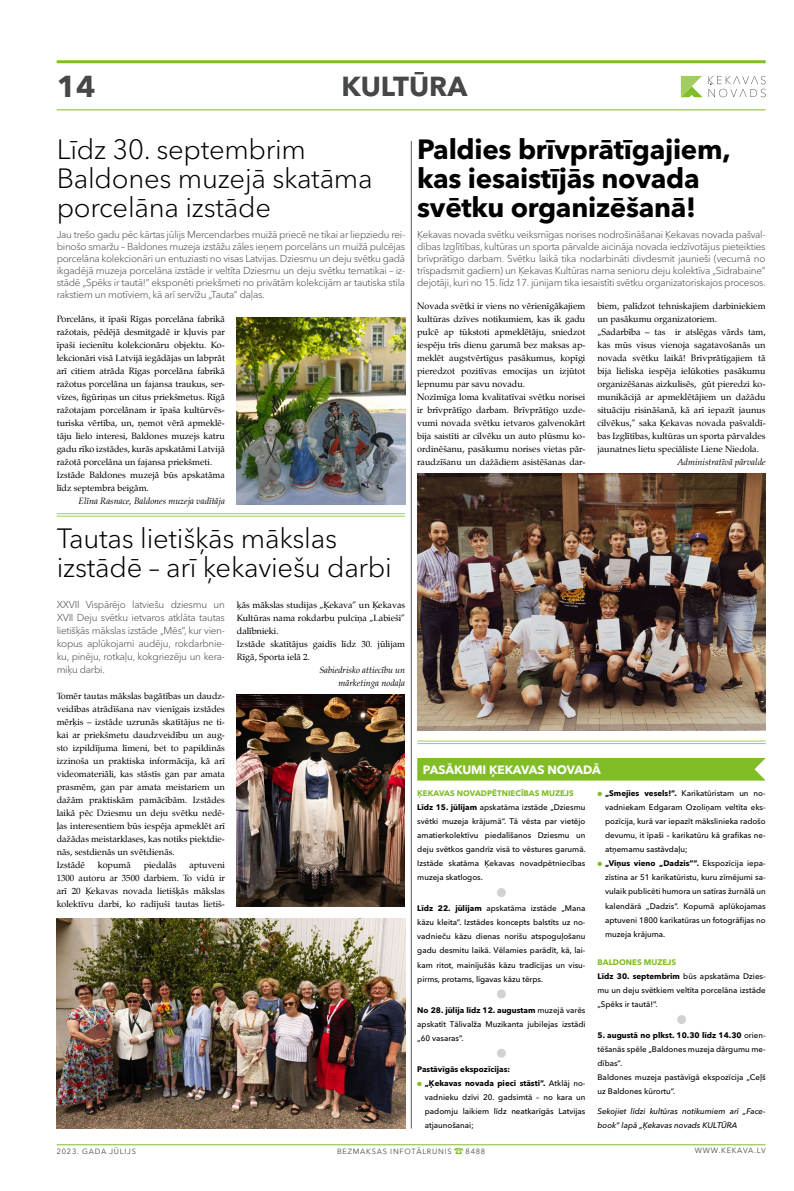
<style>
.page{position:relative;width:794px;height:1191px;background:#fff}
.page>*{position:absolute;margin:0;border:0;box-sizing:border-box;transform-origin:0 0}
.t1{font:700 30px "Avenir Next Cyr";color:#464749}
.t2{font:300 27.6px/29px "Avenir Next Cyr";letter-spacing:-.01em;color:#000}
.t3{font:700 27.6px/29px "Avenir Next Cyr";letter-spacing:-.01em;color:#000}
.t4{font:700 27.3px "Avenir Next Cyr";color:#464749}
.t5{font:14px "Dienbats";color:#81bd26}
.t6{font:700 12px "Avenir Next Cyr";letter-spacing:-.01em;color:#fff}
.t7{font:300 10px/12px "Avenir Next Cyr";letter-spacing:-.025em;color:#464749;text-align:justify}
.t8{font:9px/13px "Zapf Calligraphic 801 TL";color:#000}
.t9{font:italic 9px/13px "Zapf Calligraphic 801 TL";color:#000;text-align:right}
.t10{font:500 8px/14.1px "Avenir Next Cyr";color:#000}
.t11{font:700 8px "Avenir Next Cyr";color:#000}
.t12{font:italic 500 8px/14.1px "Avenir Next Cyr";color:#000}
.t13{font:700 8px "Avenir Next Cyr";color:#81bd26}
.t14{font:7.5px "Avenir Next Cyr";letter-spacing:.1em;color:#464749}
.s1{font-weight:700;color:#81bd26}
.s2{font-weight:700}
.s3{font-family:"Dienbats";font-weight:400;font-size:6px;color:#81bd26}
.s4{font-weight:500}
</style>
<div class="page">
<hr style="left:57px;top:1144px;width:708px;height:1px;background:#81bd26">
<hr style="left:57px;top:60px;width:708px;height:3px;background:#81bd26">
<hr style="left:57px;top:109px;width:708px;height:1px;background:#81bd26">
<svg style="left:681px;top:76px;width:21px;height:21px"></svg>
<svg style="left:708px;top:76px;width:57px;height:21px"></svg>
<svg style="left:497px;top:888px;width:9px;height:9px"></svg>
<svg style="left:497px;top:989px;width:9px;height:9px"></svg>
<svg style="left:497px;top:1048px;width:9px;height:9px"></svg>
<svg style="left:677px;top:1015px;width:9px;height:9px"></svg>
<div style="left:417px;top:758px;width:348px;height:22px;background:#81bd26"></div>
<hr style="left:417px;top:741px;width:348px;height:1px;background:#a2cd5f">
<hr style="left:417px;top:743px;width:348px;height:1px;background:#a2cd5f">
<hr style="left:57px;top:513px;width:348px;height:1px;background:#a2cd5f">
<hr style="left:57px;top:516px;width:348px;height:1px;background:#a2cd5f">
<img style="left:417px;top:474px;width:348px;height:257px">
<hr style="left:411px;top:141px;width:1px;height:987px;background:#5a5b5e">
<img style="left:237px;top:317px;width:168px;height:187px">
<img style="left:237px;top:694px;width:168px;height:212px">
<img style="left:57px;top:918px;width:348px;height:210px">
<h1 class="t1" style="left:57px;top:68px;width:40px">14</h1>
<h3 class="t4" style="left:341px;top:70px;width:123px">kultūra</h3>
<h2 class="t2" style="left:57px;top:135px;width:317px">Līdz 30. septembrim<br>Baldones muzejā skatāma porcelāna izstāde</h2>
<p class="t7" style="left:57px;top:228px;width:350px">Jau trešo gadu pēc kārtas jūlijs Mercendarbes muižā priecē ne tikai ar liepziedu rei&shy;binošo smaržu – Baldones muzeja izstāžu zāles ieņem porcelāns un muižā pulcējas porcelāna kolekcionāri un entuziasti no visas Latvijas. Dziesmu un deju svētku gadā ikgadējā muzeja porcelāna izstāde ir veltīta Dziesmu un deju svētku tematikai – iz&shy;stādē „Spēks ir tautā!” eksponēti priekšmeti no privātām kolekcijām ar tautiska stila rakstiem un motīviem, kā arī servīžu „Tauta” daļas.</p>
<p class="t8" style="left:57px;top:312px;width:170px">Porcelāns, it īpaši Rīgas porcelāna fabrikā ražotais, pēdējā desmitgadē ir kļuvis par īpaši iecienītu kolekcionāru objektu. Ko&shy;lekcionāri visā Latvijā iegādājas un labprāt arī citiem atrāda Rīgas porcelāna fabrikā ražotus porcelāna un fajansa traukus, ser&shy;vīzes, figūriņas un citus priekšmetus. Rīgā ražotajam porcelānam ir īpaša kultūrvēs&shy;turiska vērtība, un, ņemot vērā apmeklē&shy;tāju lielo interesi, Baldones muzejs katru gadu rīko izstādes, kurās apskatāmi Latvijā ražotā porcelāna un fajansa priekšmeti.<br>Izstāde Baldones muzejā būs apskatāma līdz septembra beigām.</p>
<p class="t9" style="left:79px;top:494px;width:148px">Elīna Rasnace, Baldones muzeja vadītāja</p>
<h2 class="t2" style="left:57px;top:523px;width:337px">Tautas lietišķās mākslas izstādē – arī ķekaviešu darbi</h2>
<p class="t7" style="left:57px;top:598px;width:170px;line-height:13px">XXVII Vispārējo latviešu dziesmu un XVII Deju svētku ietvaros atklāta tautas lietišķās mākslas izstāde „Mēs”, kur vien&shy;kopus aplūkojami audēju, rokdarbnie&shy;ku, pinēju, rotkaļu, kokgriezēju un kera&shy;miķu darbi.</p>
<p class="t8" style="left:57px;top:689px;width:170px">Tomēr tautas mākslas bagātības un daudz&shy;veidības atrādīšana nav vienīgais izstādes mērķis – izstāde uzrunās skatītājus ne ti&shy;kai ar priekšmetu daudzveidību un aug&shy;sto izpildījuma līmeni, bet to papildinās izzinoša un praktiska informācija, kā arī videomateriāli, kas stāstīs gan par amata prasmēm, gan par amata meistariem un dažām praktiskām pamācībām. Izstādes laikā pēc Dziesmu un deju svētku nedē&shy;ļas interesentiem būs iespēja apmeklēt arī dažādas meistarklases, kas notiks piektdie&shy;nās, sestdienās un svētdienās.<br>Izstādē</p>
<p class="t8" style="left:237px;top:598px;width:170px">ķās mākslas studijas „Ķekava” un Ķekavas<br>Kultūras nama rokdarbu pulciņa „Labieši” dalībnieki.<br>Izstāde skatītājus gaidīs līdz 30. jūlijam<br>Rīgā, Sporta ielā 2.</p>
<p class="t9" style="left:319px;top:663px;width:87px">Sabiedrisko attiecību un mārketinga nodaļa</p>
<p class="t8" style="left:98px;top:858px;width:34px">kopumā</p>
<p class="t8" style="left:144px;top:858px;width:34px">piedalās</p>
<p class="t8" style="left:57px;top:858px;width:170px;text-align:justify;text-indent:133px">aptuveni 1300 autoru ar 3500 darbiem. To vidū ir arī 20 Ķekavas novada lietišķās mākslas kolektīvu darbi, ko radījuši tautas lietiš-</p>
<h2 class="t3" style="left:417px;top:135px;width:315px">Paldies brīvprātīgajiem, kas iesaistījās novada svētku organizēšanā!</h2>
<p class="t7" style="left:417px;top:228px;width:350px">Ķekavas novada svētku veiksmīgas norises nodrošināšanai Ķekavas novada pašval&shy;dības Izglītības, kultūras un sporta pārvalde aicināja novada iedzīvotājus pieteikties brīvprātīgo darbam. Svētku laikā tika nodarbināti divdesmit jaunieši (vecumā no trīspadsmit gadiem) un Ķekavas Kultūras nama senioru deju kolektīva „Sidrabaine” dejotāji, kuri no 15. līdz 17. jūnijam tika iesaistīti svētku organizatoriskajos procesos.</p>
<p class="t8" style="left:417px;top:299px;width:170px">Novada svētki ir viens no vērienīgākajiem kultūras dzīves notikumiem, kas ik gadu pulcē ap tūkstoti apmeklētāju, sniedzot iespēju trīs dienu garumā bez maksas ap&shy;meklēt augstvērtīgus pasākumus, kopīgi pieredzot pozitīvas emocijas un izjūtot lepnumu par savu novadu.<br>Nozīmīga loma kvalitatīvai svētku norisei ir brīvprātīgo darbam. Brīvprātīgo uzde&shy;vumi novada svētku ietvaros galvenokārt bija saistīti ar cilvēku un auto plūsmu ko&shy;ordinēšanu, pasākumu norises vietas pār&shy;raudzīšanu un dažādiem asistēšanas dar-</p>
<p class="t8" style="left:597px;top:299px;width:170px">biem, palīdzot tehniskajiem darbiniekiem un pasākumu organizatoriem.<br>„Sadarbība – tas ir atslēgas vārds tam, kas mūs visus vienoja sagatavošanās un novada svētku laikā! Brīvprātīgajiem tā bija lieliska iespēja ielūkoties pasākumu organizēšanas aizkulisēs, gūt pieredzi ko&shy;munikācijā ar apmeklētājiem un dažādu situāciju risināšanā, kā arī iepazīt jaunus cilvēkus,” saka Ķekavas novada pašvaldī&shy;bas Izglītības, kultūras un sporta pārvaldes jaunatnes lietu speciāliste Liene Niedola.</p>
<p class="t9" style="left:677px;top:455px;width:90px">Administratīvā pārvalde</p>
<h3 class="t6" style="left:423px;top:762px;width:84px">Pasākumi Ķekavas</h3>
<h3 class="t6" style="left:547px;top:762px;width:29px">novad</h3>
<h3 class="t6" style="left:592px;top:762px;width:8px">ā</h3>
<p class="t13" style="left:417px;top:788px;width:132px">ĶEKAVAS NOVADPĒTNIECĪBAS MUZ</p>
<p class="t10" style="left:417px;top:785px;width:170px;text-indent:143px"><span class="s1">EJS </span><span class="s2">Līdz 15. jūlijam</span> apskatāma izstāde „Dziesmu svētki muzeja krājumā”. Tā vēsta par vietējo amatierkolektīvu piedalīšanos Dziesmu un deju svētkos gandrīz visā to vēstures garumā.<br>Izstāde skatāma Ķekavas novadpētniecības muzeja skatlogos.</p>
<p class="t10" style="left:417px;top:901px;width:170px;text-align:justify"><span class="s2">Līdz 22. jūlijam</span> apskatāma izstāde „Mana kāzu kleita”. I zstādes koncepts balstīts uz no&shy;vadnieču kāzu dienas norišu atspoguļošanu gadu desmitu laikā. Vēlamies parādīt, kā, lai&shy;kam ritot, mainījušās kāzu tradīcijas un visu&shy;pirms, protams, līgavas kāzu tērps.</p>
<p class="t10" style="left:417px;top:1002px;width:170px;text-align:justify"><span class="s2">No 28. jūlija līdz 12. augustam</span> muzejā varēs apskatīt Tālivalža M uzikanta jubilejas izstādi „60 vasaras”.</p>
<p class="t11" style="left:417px;top:1064px;width:94px">Pastāvīgās ekspozīcijas:</p>
<p class="t11" style="left:417px;top:1078px;width:170px"><span class="s3">5</span> „Ķekavas novada pieci stāsti”. <span class="s4">Atklāj no-</span></p>
<p class="t10" style="left:425px;top:1090px;width:162px">vadnieku dzīvi 20. gadsimtā – no kara un</p>
<p class="t10" style="left:425px;top:1104px;width:162px">padomju laikiem līdz neatkarīgās Latvijas</p>
<p class="t10" style="left:425px;top:1118px;width:50px">atjaunošanai;</p>
<p class="t10" style="left:597px;top:785px;width:170px"><span class="s3">5</span> <span class="s2">„Smejies vesels!”.</span> Karikatūristam un no-</p>
<p class="t10" style="left:605px;top:800px;width:162px">vadniekam Edgaram Ozoliņam veltīta eks-</p>
<p class="t10" style="left:605px;top:814px;width:162px">pozīcija, kurā var iepazīt mākslinieka radošo</p>
<p class="t10" style="left:605px;top:828px;width:162px">devumu, it īpaši – karikatūru kā grafikas ne-</p>
<p class="t10" style="left:605px;top:842px;width:84px">atņemamu sastāvdaļu;</p>
<p class="t11" style="left:597px;top:858px;width:170px"><span class="s3">5</span> „Viņus vieno „Dadzis””. <span class="s4">Ekspozīcija iepa-</span></p>
<p class="t10" style="left:605px;top:870px;width:162px">zīstina ar 51 karikatūristu, kuru zīmējumi sa-</p>
<p class="t10" style="left:605px;top:884px;width:162px">vulaik publicēti humora un satīras žurnālā un</p>
<p class="t10" style="left:605px;top:898px;width:162px">kalendārā „Dadzis”. Kopumā aplūkojamas</p>
<p class="t10" style="left:605px;top:912px;width:162px">aptuveni 1800 karikatūras un fotogrāfijas no</p>
<p class="t10" style="left:605px;top:926px;width:62px">muzeja krājuma.</p>
<p class="t13" style="left:597px;top:957px;width:54px">BALDONES MUZ</p>
<p class="t10" style="left:597px;top:955px;width:170px;text-indent:65px"><span class="s1">EJS<br></span><span class="s2">Līdz 30. septembrim</span> būs apskatāma Dzies&shy;mu un deju svētkiem veltīta porcelāna izstāde „Spēks ir tautā!”.</p>
<p class="t10" style="left:597px;top:1028px;width:170px"><span class="s2">5. augustā no plkst. 10.30 līdz 14.30</span> orien&shy;tēšanās spēle „Baldones muzeja dārgumu me&shy;dības”.<br>Baldones muzeja pastāvīgā ekspozīcija „Ceļš uz Baldones kūrortu”.</p>
<p class="t12" style="left:597px;top:1104px;width:169px">Sekojiet līdzi kultūras notikumiem arī „Face&shy;book” lapā „Ķekavas novads KULTŪRA</p>
<h3 class="t5" style="left:454px;top:1144px;width:12px">9</h3>
<p class="t14" style="left:695px;top:1145px;width:72px">WWW.KEKAVA.LV</p>
<p class="t14" style="left:57px;top:1147px;width:81px">2023. GADA JŪLIJS</p>
<p class="t14" style="left:337px;top:1147px;width:116px">BEZMAKSAS INFOTĀLRUNIS</p>
<p class="t14" style="left:465px;top:1147px;width:21px">8488</p>
</div>
